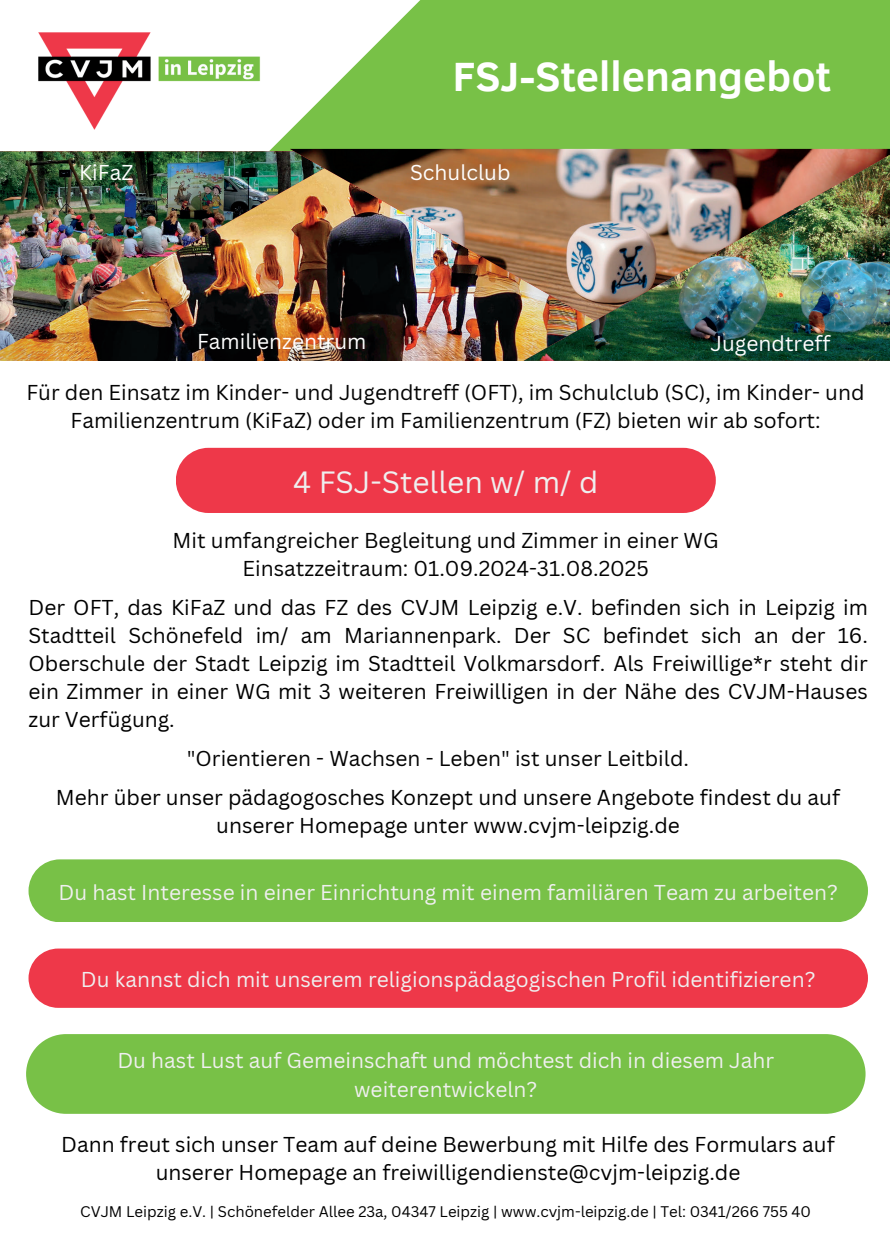
<style>
.page{position:relative;width:892px;height:1258px;background:#fff}
.page>*{position:absolute;margin:0;border:0;box-sizing:border-box;transform-origin:0 0}
.t1{font:700 42px "Clear Sans";color:#fff}
.t2{font:30px "Canva Sans";color:#efefef}
.t3{font:21px/27.9px "Canva Sans";color:#000;text-align:center}
.t4{font:21px/27.9px "Canva Sans";color:#030303;text-align:center}
.t5{font:21px/29.1px "Canva Sans";color:#efefef;text-align:center}
.t6{font:21px "Canva Sans";color:#fff}
.t7{font:15px "Canva Sans";color:#000}
</style>
<div class="page">
<div style="left:0;top:0;width:889px;height:155px;background:#78c147"></div>
<div style="left:0;top:0;width:424px;height:155px;background:#fff"></div>
<img style="left:38px;top:9px;width:386px;height:137px">
<img style="left:354px;top:324px;width:169px;height:36px">
<img style="left:0;top:151px;width:354px;height:210px">
<img style="left:290px;top:149px;width:233px;height:175px">
<img style="left:523px;top:148px;width:366px;height:213px">
<div style="left:176px;top:448px;width:539px;height:65px;background:#ee3849"></div>
<div style="left:29px;top:859px;width:838px;height:63px;background:#78c147;border-radius:31px"></div>
<div style="left:29px;top:948px;width:838px;height:60px;background:#ee3849"></div>
<div style="left:26px;top:1034px;width:839px;height:80px;background:#78c147"></div>
<p class="t6" style="left:79px;top:158px;width:56px">KiFaZ</p>
<p class="t1" style="left:453px;top:46px;width:379px">FSJ-Stellenangebot</p>
<p class="t6" style="left:410px;top:158px;width:102px">Schulclub</p>
<p class="t6" style="left:197px;top:326px;width:171px">Familienzentrum</p>
<p class="t6" style="left:710px;top:328px;width:121px">Jugendtreff</p>
<p class="t4" style="left:26px;top:378px;width:839px">Für den Einsatz im Kinder- und Jugendtreff (OFT), im Schulclub (SC), im Kinder- und<br>Familienzentrum (KiFaZ) oder im Familienzentrum (FZ) bieten wir ab sofort:</p>
<p class="t2" style="left:293px;top:461px;width:306px">4 FSJ-Stellen w/ m/ d</p>
<p class="t4" style="left:173px;top:525px;width:547px">Mit umfangreicher Begleitung und Zimmer in einer WG</p>
<p class="t4" style="left:242px;top:553px;width:407px">Einsatzzeitraum: 01.09.2024-31.08.2025</p>
<p class="t3" style="left:29px;top:593px;width:840px;text-align:justify">Der OFT, das KiFaZ und das FZ des CVJM Leipzig e.V. befinden sich in Leipzig im Stadtteil Schönefeld im/ am Mariannenpark. Der SC befindet sich an der 16.<br>Oberschule der Stadt Leipzig im Stadtteil Volkmarsdorf. Als Freiwillige*r steht dir ein Zimmer in einer WG mit 3 weiteren Freiwilligen in der Nähe des CVJM-Hauses zur Verfügung.</p>
<p class="t4" style="left:187px;top:744px;width:503px">"Orientieren - Wachsen - Leben" ist unser Leitbild.</p>
<p class="t3" style="left:56px;top:783px;width:785px">Mehr über unser pädagogosches Konzept und unsere Angebote findest du auf unserer Homepage unter www.cvjm-leipzig.de</p>
<p class="t5" style="left:58px;top:877px;width:780px">Du hast Interesse in einer Einrichtung mit einem familiären Team zu arbeiten?</p>
<p class="t5" style="left:81px;top:964px;width:735px">Du kannst dich mit unserem religionspädagogischen Profil identifizieren?</p>
<p class="t5" style="left:117px;top:1045px;width:658px">Du hast Lust auf Gemeinschaft und möchtest dich in diesem Jahr weiterentwickeln?</p>
<p class="t3" style="left:61px;top:1130px;width:775px">Dann freut sich unser Team auf deine Bewerbung mit Hilfe des Formulars auf unserer Homepage an freiwilligendienste@cvjm-leipzig.de</p>
<p class="t7" style="left:80px;top:1201px;width:732px">CVJM Leipzig e.V. | Schönefelder Allee 23a, 04347 Leipzig | www.cvjm-leipzig.de | Tel: 0341/266 755 40</p>
</div>
